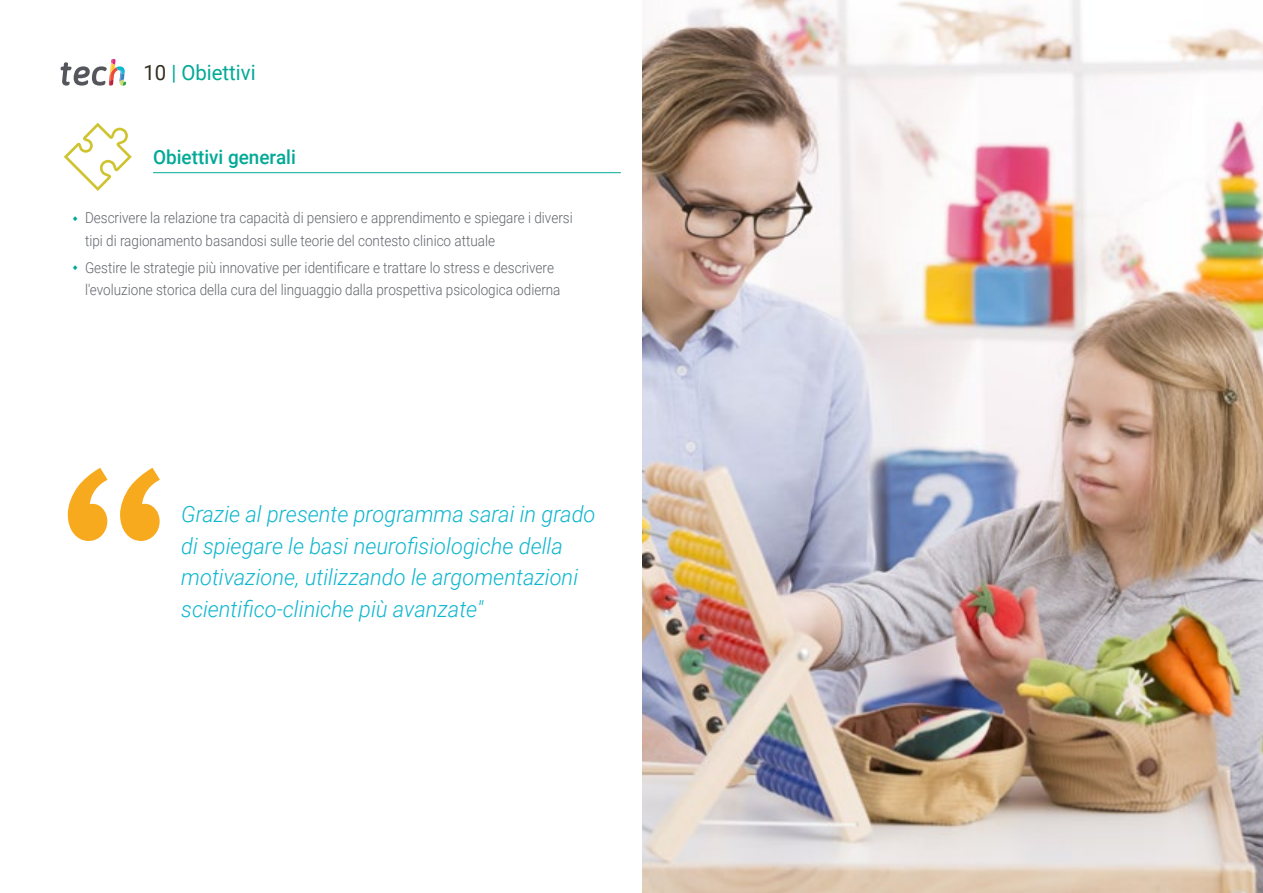
<style>
.page{position:relative;width:1263px;height:893px;background:#fff}
.page>*{position:absolute;margin:0;border:0;box-sizing:border-box;transform-origin:0 0}
.t1{font:italic 300 22.5px/31.5px "Roboto";color:#0fb6cf}
.t2{font:21px "Roboto";color:#00a996}
.t3{font:500 19.5px "Roboto";color:#00a996}
.t4{font:300 15px/22.5px "Roboto";color:#61646a;scale:.9 1}
.s1{color:#312e20}
</style>
<div class="page">
<hr style="left:153px;top:172px;width:468px;height:1px;background:#00a996">
<svg style="left:64px;top:123px;width:68px;height:68px"></svg>
<svg style="left:68px;top:468px;width:92px;height:73px"></svg>
<img style="left:642px;top:0;width:621px;height:893px">
<svg style="left:61px;top:59px;width:65px;height:27px"></svg>
<h2 class="t2" style="left:144px;top:57px;width:114px"><span class="s1">10</span> | Obiettivi</h2>
<h3 class="t3" style="left:153px;top:144px;width:144px">Obiettivi generali</h3>
<p class="t4" style="left:85px;top:206px;width:543px">Descrivere la relazione tra capacità di pensiero e apprendimento e spiegare i diversi tipi di ragionamento basandosi sulle teorie del contesto clinico attuale</p>
<p class="t4" style="left:85px;top:255px;width:530px">Gestire le strategie più innovative per identificare e trattare lo stress e descrivere l'evoluzione storica della cura del linguaggio dalla prospettiva psicologica odierna</p>
<h1 class="t1" style="left:181px;top:498px;width:416px">Grazie al presente programma sarai in grado di spiegare le basi neurofisiologiche della motivazione, utilizzando le argomentazioni scientifico-cliniche più avanzate"</h1>
</div>
